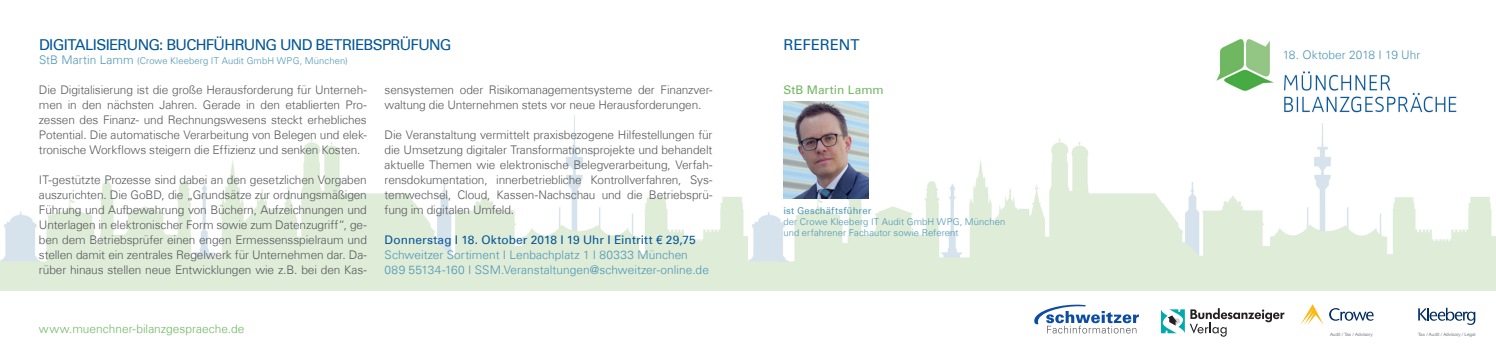
<style>
.page{position:relative;width:1496px;height:355px;background:#fff}
.page>*{position:absolute;margin:0;border:0;box-sizing:border-box;transform-origin:0 0}
.t1{font:15px "Univers Com 55 Roman";letter-spacing:-.045em;color:#035595}
.t2{font:15px "Univers Com 55 Roman";color:#035595}
.t3{font:300 11.88px/15px "Univers Com 45";letter-spacing:-.015em;color:#57585a;text-align:justify}
.t4{font:300 11.88px/15px "Univers Com 45";letter-spacing:.005em;color:#4d95b3}
.t5{font:11.88px "Univers Com 55 Roman";letter-spacing:.01em;color:#035595}
.t6{font:300 11.88px "Univers Com 45";letter-spacing:.005em;color:#6fb760}
.t7{font:11.88px "Univers Com 55 Roman";letter-spacing:.01em;color:#6fb760}
.t8{font:300 9.38px/11.2px "Univers Com 45";letter-spacing:.015em;color:#4d95b3}
.t9{font:9.38px "Univers Com 55 Roman";letter-spacing:.03em;color:#4d95b3}
.t10{font:4.5px "Helvetica Neue LT Std";color:#76787b}
.s1{font-size:11.88px}
</style>
<div class="page">
<img style="left:0;top:116px;width:1495px;height:174px">
<img style="left:1210px;top:39px;width:256px;height:83px">
<img style="left:783px;top:102px;width:85px;height:97px">
<svg style="left:1034px;top:304px;width:104px;height:29px"></svg>
<svg style="left:1161px;top:308px;width:123px;height:28px"></svg>
<svg style="left:1329px;top:308px;width:44px;height:12px"></svg>
<svg style="left:1301px;top:304px;width:22px;height:20px"></svg>
<svg style="left:1418px;top:307px;width:57px;height:17px"></svg>
<p class="t1" style="left:39px;top:35px;width:414px">DIGITALISIERUNG: BUCHFÜHRUNG UND BETRIEBSPRÜFUNG</p>
<p class="t8" style="left:39px;top:55px;width:310px"><span class="s1">StB Martin Lamm</span> (Crowe Kleeberg IT Audit GmbH WPG, München)</p>
<p class="t3" style="left:39px;top:82px;width:329px">Die Digitalisierung ist die große Herausforderung für Unterneh&shy;men in den nächsten Jahren. Gerade in den etablierten Pro&shy;zessen des Finanz- und Rechnungswesens steckt erhebliches Potential. Die automatische Verarbeitung von Belegen und elek&shy;tronische Workflows steigern die Effizienz und senken Kosten.</p>
<p class="t3" style="left:39px;top:172px;width:329px">IT-gestützte Prozesse sind dabei an den gesetzlichen Vorgaben auszurichten. Die GoBD, die „Grundsätze zur ordnungsmäßigen Führung und Aufbewahrung von Büchern, Aufzeichnungen und Unterlagen in elektronischer Form sowie zum Datenzugriff“, ge&shy;ben dem Betriebsprüfer einen engen Ermessensspielraum und stellen damit ein zentrales Regelwerk für Unternehmen dar. Da&shy;rüber hinaus stellen neue Entwicklungen wie z.B. bei den Kas-</p>
<p class="t3" style="left:384px;top:82px;width:329px">sensystemen oder Risikomanagementsysteme der Finanzver&shy;waltung die Unternehmen stets vor neue Herausforderungen.</p>
<p class="t3" style="left:384px;top:127px;width:329px">Die Veranstaltung vermittelt praxisbezogene Hilfestellungen für die Umsetzung digitaler Transformationsprojekte und behandelt aktuelle Themen wie elektronische Belegverarbeitung, Verfah&shy;rensdokumentation, innerbetriebliche Kontrollverfahren, Sys&shy;temwechsel, Cloud, Kassen-Nachschau und die Betriebsprü&shy;fung im digitalen Umfeld.</p>
<p class="t5" style="left:384px;top:232px;width:312px">Donnerstag I 18. Oktober 2018 I 19 Uhr I Eintritt € 29,75</p>
<p class="t4" style="left:384px;top:247px;width:326px">Schweitzer Sortiment I Lenbachplatz 1 I 80333 München<br>089 55134-160 I SSM.Veranstaltungen@schweitzer-online.de</p>
<p class="t6" style="left:39px;top:321px;width:207px">www.muenchner-bilanzgespraeche.de</p>
<p class="t2" style="left:783px;top:35px;width:78px">REFERENT</p>
<p class="t7" style="left:783px;top:82px;width:102px">StB Martin Lamm</p>
<p class="t9" style="left:783px;top:204px;width:90px">ist Geschäftsführer</p>
<p class="t8" style="left:783px;top:216px;width:223px">der Crowe Kleeberg IT Audit GmbH WPG, München und erfahrener Fachautor sowie Referent</p>
<p class="t4" style="left:1282px;top:47px;width:139px">18. Oktober 2018 I 19 Uhr</p>
<p class="t10" style="left:1329px;top:332px;width:44px">Audit / Tax / Advisory</p>
<p class="t10" style="left:1418px;top:332px;width:59px">Tax / Audit / Advisory / Legal</p>
</div>
